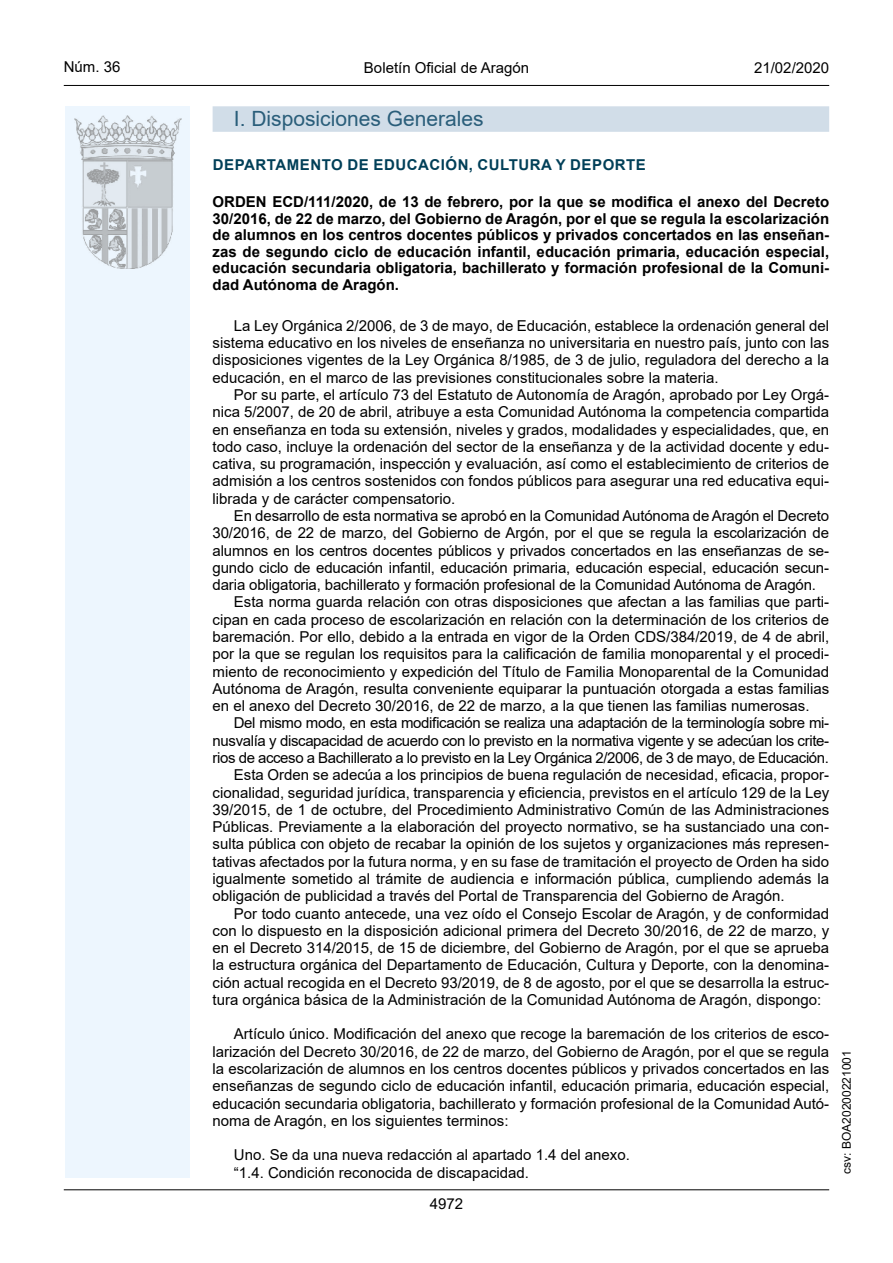
<style>
.page{position:relative;width:893px;height:1263px;background:#fff}
.page>*{position:absolute;margin:0;border:0;box-sizing:border-box;transform-origin:0 0}
.Titulo_sec{font:21px "Arial";color:#2a5e7a}
.inicio_de_parrafo{font:15px/17.2px "Arial";color:#000;text-align:justify}
.Titulo_text{font:700 15px/16.5px "Arial";color:#000;text-align:justify}
.emisor_text{font:15px "Arial Bold MT2";letter-spacing:.035em;color:#003f58}
.t1{font:15px "Arial MT2";color:#000}
.t2{font:12px "Arial MT2";color:#000}
</style>
<div class="page">
<div style="left:65px;top:106px;width:125px;height:1072px;background:#edf6fe"></div>
<img style="left:75px;top:115px;width:106px;height:153px">
<hr style="left:64px;top:85px;width:765px;height:1px;background:#000">
<hr style="left:64px;top:1189px;width:765px;height:1px;background:#000">
<div style="left:213px;top:106px;width:616px;height:26px;background:#d1dde8"></div>
<p class="t1" style="left:64px;top:57px;width:58px">Núm. 36</p>
<p class="inicio_de_parrafo" style="left:364px;top:59px;width:167px">Boletín Oficial de Aragón</p>
<p class="t1" style="left:754px;top:57px;width:77px">21/02/2020</p>
<h3 class="Titulo_sec" style="left:234px;top:104px;width:251px">I. Disposiciones Generales</h3>
<h5 class="emisor_text" style="left:213px;top:154px;width:435px">DEPARTAMENTO DE EDUCACIÓN, CULTURA Y DEPORTE</h5>
<p class="Titulo_text" style="left:213px;top:194px;width:618px">ORDEN ECD/111/2020, de 13 de febrero, por la que se modifica el anexo del Decreto 30/2016, de 22 de marzo, del Gobierno de Aragón, por el que se regula la escolarización de alumnos en los centros docentes públicos y privados concertados en las enseñan&shy;zas de segundo ciclo de educación infantil, educación primaria, educación especial, educación secundaria obligatoria, bachillerato y formación profesional de la Comuni&shy;dad Autónoma de Aragón.</p>
<p class="inicio_de_parrafo" style="left:213px;top:317px;width:618px;text-indent:21px">La Ley Orgánica 2/2006, de 3 de mayo, de Educación, establece la ordenación general del sistema educativo en los niveles de enseñanza no universitaria en nuestro país, junto con las disposiciones vigentes de la Ley Orgánica 8/1985, de 3 de julio, reguladora del derecho a la educación, en el marco de las previsiones constitucionales sobre la materia.</p>
<p class="inicio_de_parrafo" style="left:213px;top:386px;width:618px;text-indent:21px">Por su parte, el artículo 73 del Estatuto de Autonomía de Aragón, aprobado por Ley Orgá&shy;nica 5/2007, de 20 de abril, atribuye a esta Comunidad Autónoma la competencia compartida en enseñanza en toda su extensión, niveles y grados, modalidades y especialidades, que, en todo caso, incluye la ordenación del sector de la enseñanza y de la actividad docente y edu&shy;cativa, su programación, inspección y evaluación, así como el establecimiento de criterios de admisión a los centros sostenidos con fondos públicos para asegurar una red educativa equi&shy;librada y de carácter compensatorio.</p>
<p class="inicio_de_parrafo" style="left:213px;top:507px;width:618px;text-indent:21px">En desarrollo de esta normativa se aprobó en la Comunidad Autónoma de Aragón el Decreto 30/2016, de 22 de marzo, del Gobierno de Argón, por el que se regula la escolarización de alumnos en los centros docentes públicos y privados concertados en las enseñanzas de se&shy;gundo ciclo de educación infantil, educación primaria, educación especial, educación secun&shy;daria obligatoria, bachillerato y formación profesional de la Comunidad Autónoma de Aragón.</p>
<p class="inicio_de_parrafo" style="left:213px;top:593px;width:618px;text-indent:21px">Esta norma guarda relación con otras disposiciones que afectan a las familias que parti&shy;cipan en cada proceso de escolarización en relación con la determinación de los criterios de baremación. Por ello, debido a la entrada en vigor de la Orden CDS/384/2019, de 4 de abril, por la que se regulan los requisitos para la calificación de familia monoparental y el procedi&shy;miento de reconocimiento y expedición del Título de Familia Monoparental de la Comunidad Autónoma de Aragón, resulta conveniente equiparar la puntuación otorgada a estas familias en el anexo del Decreto 30/2016, de 22 de marzo, a la que tienen las familias numerosas.</p>
<p class="inicio_de_parrafo" style="left:213px;top:714px;width:618px;text-indent:21px">Del mismo modo, en esta modificación se realiza una adaptación de la terminología sobre mi&shy;nusvalía y discapacidad de acuerdo con lo previsto en la normativa vigente y se adecúan los crite&shy;rios de acceso a Bachillerato a lo previsto en la Ley Orgánica 2/2006, de 3 de mayo, de Educación.</p>
<p class="inicio_de_parrafo" style="left:213px;top:766px;width:618px;text-indent:21px">Esta Orden se adecúa a los principios de buena regulación de necesidad, eficacia, propor&shy;cionalidad, seguridad jurídica, transparencia y eficiencia, previstos en el artículo 129 de la Ley 39/2015, de 1 de octubre, del Procedimiento Administrativo Común de las Administraciones Públicas. Previamente a la elaboración del proyecto normativo, se ha sustanciado una con&shy;sulta pública con objeto de recabar la opinión de los sujetos y organizaciones más represen&shy;tativas afectados por la futura norma, y en su fase de tramitación el proyecto de Orden ha sido igualmente sometido al trámite de audiencia e información pública, cumpliendo además la obligación de publicidad a través del Portal de Transparencia del Gobierno de Aragón.</p>
<p class="inicio_de_parrafo" style="left:213px;top:904px;width:618px;text-indent:21px">Por todo cuanto antecede, una vez oído el Consejo Escolar de Aragón, y de conformidad con lo dispuesto en la disposición adicional primera del Decreto 30/2016, de 22 de marzo, y en el Decreto 314/2015, de 15 de diciembre, del Gobierno de Aragón, por el que se aprueba la estructura orgánica del Departamento de Educación, Cultura y Deporte, con la denomina&shy;ción actual recogida en el Decreto 93/2019, de 8 de agosto, por el que se desarrolla la estruc&shy;tura orgánica básica de la Administración de la Comunidad Autónoma de Aragón, dispongo:</p>
<p class="inicio_de_parrafo" style="left:213px;top:1025px;width:618px;text-indent:21px">Artículo único. Modificación del anexo que recoge la baremación de los criterios de esco&shy;larización del Decreto 30/2016, de 22 de marzo, del Gobierno de Aragón, por el que se regula la escolarización de alumnos en los centros docentes públicos y privados concertados en las enseñanzas de segundo ciclo de educación infantil, educación primaria, educación especial, educación secundaria obligatoria, bachillerato y formación profesional de la Comunidad Autó&shy;noma de Aragón, en los siguientes terminos:</p>
<p class="inicio_de_parrafo" style="left:234px;top:1146px;width:398px">Uno. Se da una nueva redacción al apartado 1.4 del anexo.</p>
<p class="inicio_de_parrafo" style="left:234px;top:1164px;width:297px">“1.4. Condición reconocida de discapacidad.</p>
<p class="t1" style="left:430px;top:1193px;width:35px">4972</p>
<p class="t2" style="left:838px;top:1174px;width:125px;rotate:-90deg">csv: BOA20200221001</p>
</div>
